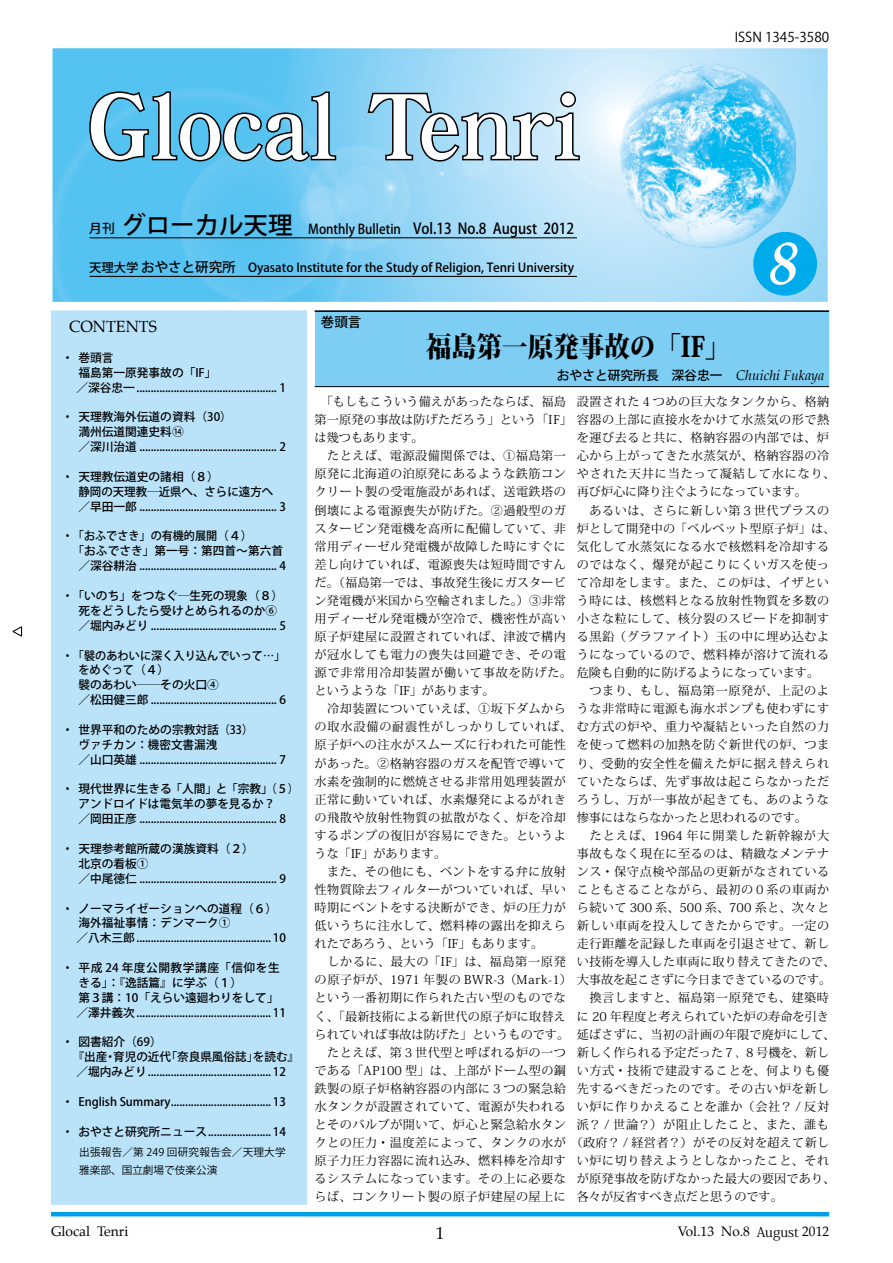
<style>
.page{position:relative;width:893px;height:1263px;background:#fff}
.page>*{position:absolute;margin:0;border:0;box-sizing:border-box;transform-origin:0 0}
.t1{font:italic 700 60.9px "Palatino";color:#fff}
.t2{font:800 28.05px "Koz Min Pro";color:#000;scale:.91 1}
.t3{font:500 24.45px "Koz Go Pro";color:#000}
.t4{font:16.95px "Palatino";color:#000}
.t5{font:15.9px "Palatino";color:#000}
.t6{font:13.8px "Palatino";color:#000}
.t7{font:500 13.5px "Koz Go Pro";color:#000}
.t8{font:13.5px "Palatino";color:#000}
.t9{font:13.5px "Koz Go Pro";color:#000}
.t10{font:500 12.75px "Koz Go Pro";color:#000}
.t11{font:500 12.3px "Koz Go Pro";color:#000}
.t12{font:12.15px/18px "Koz Min Pro";letter-spacing:.04em;color:#000}
.t13{font:12.15px "Koz Min Pro";color:#000}
.t14{font:12.15px "Koz Min Pro";letter-spacing:.02em;color:#000}
.t15{font:12.15px "Koz Min Pro";letter-spacing:.015em;color:#000}
.t16{font:12.15px "Koz Min Pro";letter-spacing:.07em;color:#000}
.t17{font:12.15px "Koz Min Pro";letter-spacing:.005em;color:#000}
.t18{font:12.15px "Koz Min Pro";letter-spacing:.08em;color:#000}
.t19{font:12.15px "Koz Min Pro";letter-spacing:.075em;color:#000}
.t20{font:500 11.7px/14.9px "Koz Go Pro";color:#000}
.t21{font:500 11.7px "Koz Go Pro";letter-spacing:.045em;color:#000}
.t22{font:10.65px/18px "Koz Go Pro";color:#000}
.s1{font-size:12.75px}
.s2{font-size:15px}
.s3{font-size:13.5px}
.s4{font-family:"Palatino";font-weight:400;font-style:italic;font-size:13.8px}
.s5{font-family:"Koz Min Pro"}
</style>
<div class="page">
<img style="left:54px;top:50px;width:772px;height:250px">
<div style="left:51px;top:47px;width:778px;height:256px;border:2px solid #fff"></div>
<svg style="left:89px;top:91px;width:248px;height:71px"></svg>
<svg style="left:367px;top:91px;width:213px;height:71px"></svg>
<div style="left:315px;top:310px;width:514px;height:77px;background:#7ecef4"></div>
<hr style="left:315px;top:386px;width:514px;height:1px;background:#000">
<hr style="left:315px;top:310px;width:514px;height:2px;background:#000">
<div style="left:51px;top:310px;width:256px;height:895px;background:#bae3f9"></div>
<hr style="left:51px;top:1212px;width:778px;height:4px;background:#00a0e9">
<hr style="left:89px;top:237px;width:488px;height:1px;background:#000">
<hr style="left:89px;top:276px;width:488px;height:1px;background:#000">
<svg style="left:12px;top:626px;width:11px;height:11px"></svg>
<div style="left:753px;top:232px;width:64px;height:64px;background:#00abeb;border-radius:50%"></div>
<h3 class="t3" style="left:121px;top:209px;width:173px">グローカル天理</h3>
<p class="t7" style="left:89px;top:220px;width:486px"><span class="s1">月刊</span> 　　　　　　　　　　　　 　Monthly Bulletin　<span class="s2">Vol.13 No.8 August 2012</span></p>
<p class="t11" style="left:89px;top:259px;width:499px">天理大学 <span class="s3">おやさと研究所</span>　Oyasato Institute for the Study of Religion, Tenri University　</p>
<p class="t9" style="left:735px;top:28px;width:96px">ISSN 1345-3580</p>
<h1 class="t1" style="left:768px;top:215px;width:31px">8</h1>
<h3 class="t5" style="left:69px;top:314px;width:89px">CONTENTS</h3>
<p class="t20" style="left:62px;top:351px;width:65px">・巻頭言　</p>
<p class="t20" style="left:78px;top:366px;width:145px">福島第一原発事故の「IF」　</p>
<p class="t20" style="left:65px;top:380px;width:223px">　／深谷忠一................................................. 1</p>
<p class="t20" style="left:78px;top:410px;width:209px;text-indent:-17px">・天理教海外伝道の資料（30）<br>満州伝道関連史料⑭<br>／深川治道 ................................................ 2</p>
<p class="t20" style="left:78px;top:470px;width:209px;text-indent:-17px">・天理教伝道史の諸相（８）<br>静岡の天理教─近県へ、さらに遠方へ／早田一郎 ................................................ 3</p>
<p class="t20" style="left:62px;top:529px;width:192px">・「おふでさき」の有機的展開（４）</p>
<p class="t20" style="left:73px;top:544px;width:212px">「おふでさき」第一号：第四首〜第六首</p>
<p class="t20" style="left:78px;top:559px;width:209px">／深谷耕治 ................................................ 4</p>
<p class="t20" style="left:78px;top:589px;width:209px;text-indent:-17px">・「いのち」をつなぐ─生死の現象（８）死をどうしたら受けとめられるのか⑥／堀内みどり ............................................ 5</p>
<p class="t20" style="left:78px;top:648px;width:209px;text-indent:-17px">・「襞のあわいに深く入り込んでいって…」をめぐって（４）<br>襞のあわい─その火口④　<br>／松田健三郎 ............................................ 6</p>
<p class="t20" style="left:78px;top:723px;width:209px;text-indent:-17px">・世界平和のための宗教対話（33）<br>ヴァチカン：機密文書漏洩<br>／山口英雄 ................................................ 7</p>
<p class="t20" style="left:78px;top:782px;width:222px;text-indent:-17px">・現代世界に生きる「人間」と「宗教」（５）アンドロイドは電気羊の夢を見るか？<br>／岡田正彦 ................................................ 8</p>
<p class="t20" style="left:78px;top:842px;width:209px;text-indent:-17px">・天理参考館所蔵の漢族資料（２）<br>北京の看板①<br>／中尾徳仁 ................................................ 9</p>
<p class="t20" style="left:62px;top:901px;width:217px">・ノーマライゼーションへの道程（６）</p>
<p class="t20" style="left:78px;top:916px;width:154px">海外福祉事情：デンマーク①</p>
<p class="t20" style="left:65px;top:931px;width:223px">　／八木三郎............................................... 10</p>
<p class="t21" style="left:62px;top:960px;width:219px">・平成 24 年度公開教学講座「信仰を生</p>
<p class="t20" style="left:78px;top:976px;width:165px">きる」：『逸話篇』に学ぶ（１）</p>
<p class="t20" style="left:78px;top:991px;width:202px">第３講：10「えらい遠廻わりをして」</p>
<p class="t20" style="left:65px;top:1005px;width:223px">　／澤井義次............................................... 11</p>
<p class="t20" style="left:62px;top:1035px;width:101px">・図書紹介（69）</p>
<p class="t20" style="left:73px;top:1050px;width:228px">『出産・育児の近代「奈良県風俗誌」を読む』</p>
<p class="t20" style="left:65px;top:1065px;width:223px">　／堀内みどり........................................... 12</p>
<p class="t20" style="left:62px;top:1095px;width:226px">・ English Summary................................... 13</p>
<p class="t20" style="left:62px;top:1124px;width:226px">・おやさと研究所ニュース...................... 14</p>
<p class="t22" style="left:79px;top:1143px;width:208px">出張報告／第 249 回研究報告会／天理大学雅楽部、国立劇場で伎楽公演</p>
<p class="t7" style="left:321px;top:314px;width:42px">巻頭言</p>
<h2 class="t2" style="left:426px;top:326px;width:337px">福島第一原発事故の「IF」</h2>
<p class="t12" style="left:577px;top:392px;width:254px">設置された４つめの巨大なタンクから、格納</p>
<p class="t12" style="left:315px;top:410px;width:516px">第一原発の事故は防げただろう」という「IF」容器の上部に直接水をかけて水蒸気の形で熱</p>
<p class="t12" style="left:577px;top:428px;width:254px">を運び去ると共に、格納容器の内部では、炉</p>
<p class="t12" style="left:577px;top:446px;width:254px">心から上がってきた水蒸気が、格納容器の冷</p>
<p class="t19" style="left:577px;top:465px;width:260px">やされた天井に当たって凝結して水になり、</p>
<p class="t13" style="left:577px;top:483px;width:232px">再び炉心に降り注ぐようになっています。</p>
<p class="t12" style="left:577px;top:501px;width:254px">　あるいは、さらに新しい第３世代プラスの</p>
<p class="t14" style="left:577px;top:520px;width:260px">炉として開発中の「ベルベット型原子炉」は、</p>
<p class="t12" style="left:577px;top:537px;width:254px">気化して水蒸気になる水で核燃料を冷却する</p>
<p class="t12" style="left:577px;top:555px;width:254px">のではなく、爆発が起こりにくいガスを使っ</p>
<p class="t12" style="left:577px;top:573px;width:254px">て冷却をします。また、この炉は、イザとい</p>
<p class="t12" style="left:577px;top:591px;width:254px">う時には、核燃料となる放射性物質を多数の</p>
<p class="t12" style="left:577px;top:609px;width:254px">小さな粒にして、核分裂のスピードを抑制す</p>
<p class="t12" style="left:577px;top:627px;width:254px">る黒鉛（グラファイト）玉の中に埋め込むよ</p>
<p class="t12" style="left:577px;top:645px;width:254px">うになっているので、燃料棒が溶けて流れる</p>
<p class="t12" style="left:315px;top:663px;width:506px">源で非常用冷却装置が働いて事故を防げた。危険も自動的に防げるようになっています。</p>
<p class="t12" style="left:577px;top:681px;width:254px">　つまり、もし、福島第一原発が、上記のよ</p>
<p class="t12" style="left:577px;top:699px;width:254px">うな非常時に電源も海水ポンプも使わずにす</p>
<p class="t16" style="left:315px;top:718px;width:516px">の取水設備の耐震性がしっかりしていれば、む方式の炉や、重力や凝結といった自然の力</p>
<p class="t12" style="left:577px;top:736px;width:254px">を使って燃料の加熱を防ぐ新世代の炉、つま</p>
<p class="t12" style="left:577px;top:754px;width:254px">り、受動的安全性を備えた炉に据え替えられ</p>
<p class="t12" style="left:577px;top:772px;width:254px">ていたならば、先ず事故は起こらなかっただ</p>
<p class="t12" style="left:577px;top:790px;width:254px">ろうし、万が一事故が起きても、あのような</p>
<p class="t13" style="left:577px;top:809px;width:232px">惨事にはならなかったと思われるのです。</p>
<p class="t18" style="left:577px;top:827px;width:254px">　たとえば、1964 年に開業した新幹線が大</p>
<p class="t12" style="left:577px;top:844px;width:254px">事故もなく現在に至るのは、精緻なメンテナ</p>
<p class="t12" style="left:577px;top:862px;width:254px">ンス・保守点検や部品の更新がなされている</p>
<p class="t12" style="left:577px;top:880px;width:254px">こともさることながら、最初の０系の車両か</p>
<p class="t14" style="left:577px;top:899px;width:254px">ら続いて 300 系、500 系、700 系と、次々と</p>
<p class="t12" style="left:577px;top:916px;width:254px">新しい車両を投入してきたからです。一定の</p>
<p class="t12" style="left:577px;top:934px;width:254px">走行距離を記録した車両を引退させて、新し</p>
<p class="t15" style="left:577px;top:953px;width:260px">い技術を導入した車両に取り替えてきたので、</p>
<p class="t13" style="left:315px;top:971px;width:518px">の原子炉が、1971 年製の BWR-3（Mark-1）大事故を起こさずに今日まできているのです。</p>
<p class="t12" style="left:577px;top:988px;width:254px">　換言しますと、福島第一原発でも、建築時</p>
<p class="t17" style="left:577px;top:1007px;width:254px">に 20 年程度と考えられていた炉の寿命を引き</p>
<p class="t14" style="left:577px;top:1025px;width:260px">延ばさずに、当初の計画の年限で廃炉にして、</p>
<p class="t17" style="left:577px;top:1043px;width:254px">新しく作られる予定だった７、８号機を、新し</p>
<p class="t12" style="left:577px;top:1061px;width:254px">い方式・技術で建設することを、何よりも優</p>
<p class="t12" style="left:577px;top:1079px;width:254px">先するべきだったのです。その古い炉を新し</p>
<p class="t12" style="left:577px;top:1097px;width:254px">い炉に作りかえることを誰か（会社？ / 反対</p>
<p class="t16" style="left:577px;top:1116px;width:254px">派？ / 世論？）が阻止したこと、また、誰も</p>
<p class="t12" style="left:315px;top:1133px;width:516px">クとの圧力・温度差によって、タンクの水が（政府？ / 経営者？）がその反対を超えて新し</p>
<p class="t12" style="left:577px;top:1151px;width:254px">い炉に切り替えようとしなかったこと、それ</p>
<p class="t15" style="left:577px;top:1170px;width:260px">が原発事故を防げなかった最大の要因であり、</p>
<p class="t13" style="left:577px;top:1188px;width:208px">各々が反省すべき点だと思うのです。</p>
<p class="t10" style="left:557px;top:367px;width:269px">おやさと研究所長　深谷忠一 <span class="s4">Chuichi Fukaya</span></p>
<p class="t15" style="left:315px;top:393px;width:253px">　「もしもこういう備えがあったならば、福島</p>
<p class="t12" style="left:315px;top:428px;width:253px">は幾つもあります。<br>　たとえば、電源設備関係では、①福島第一原発に北海道の泊原発にあるような鉄筋コンクリート製の受電施設があれば、送電鉄塔の倒壊による電源喪失が防げた。②過般型のガスタービン発電機を高所に配備していて、非常用ディーゼル発電機が故障した時にすぐに差し向けていれば、電源喪失は短時間ですんだ。（福島第一では、事故発生後にガスタービン発電機が米国から空輸されました。）③非常用ディーゼル発電機が空冷で、機密性が高い原子炉建屋に設置されていれば、津波で構内が冠水しても電力の喪失は回避でき、その電</p>
<p class="t12" style="left:315px;top:681px;width:253px">というような「IF」があります。<br>　冷却装置についていえば、①坂下ダムから</p>
<p class="t12" style="left:315px;top:735px;width:253px">原子炉への注水がスムーズに行われた可能性があった。②格納容器のガスを配管で導いて水素を強制的に燃焼させる非常用処理装置が正常に動いていれば、水素爆発によるがれきの飛散や放射性物質の拡散がなく、炉を冷却するポンプの復旧が容易にできた。というような「IF」があります。<br>　また、その他にも、ベントをする弁に放射性物質除去フィルターがついていれば、早い時期にベントをする決断ができ、炉の圧力が低いうちに注水して、燃料棒の露出を抑えられたであろう、という「IF」もあります。<br>　しかるに、最大の「IF」は、福島第一原発</p>
<p class="t12" style="left:315px;top:988px;width:256px">という一番初期に作られた古い型のものでなく、「最新技術による新世代の原子炉に取替えられていれば事故は防げた」というものです。　たとえば、第３世代型と呼ばれる炉の一つである「AP100 型」は、上部がドーム型の鋼鉄製の原子炉格納容器の内部に３つの緊急給水タンクが設置されていて、電源が失われるとそのバルブが開いて、炉心と緊急給水タン</p>
<p class="t12" style="left:315px;top:1151px;width:253px;text-align:justify">原子力圧力容器に流れ込み、燃料棒を冷却するシステムになっています。その上に必要ならば、コンクリート製の原子炉建屋の屋上に</p>
<p class="t6" style="left:51px;top:1220px;width:79px">Glocal Tenri</p>
<h3 class="t4" style="left:436px;top:1219px;width:10px">1</h3>
<p class="t8" style="left:678px;top:1220px;width:153px">Vol.13 No.8 <span class="s5">August</span> 2012</p>
</div>
